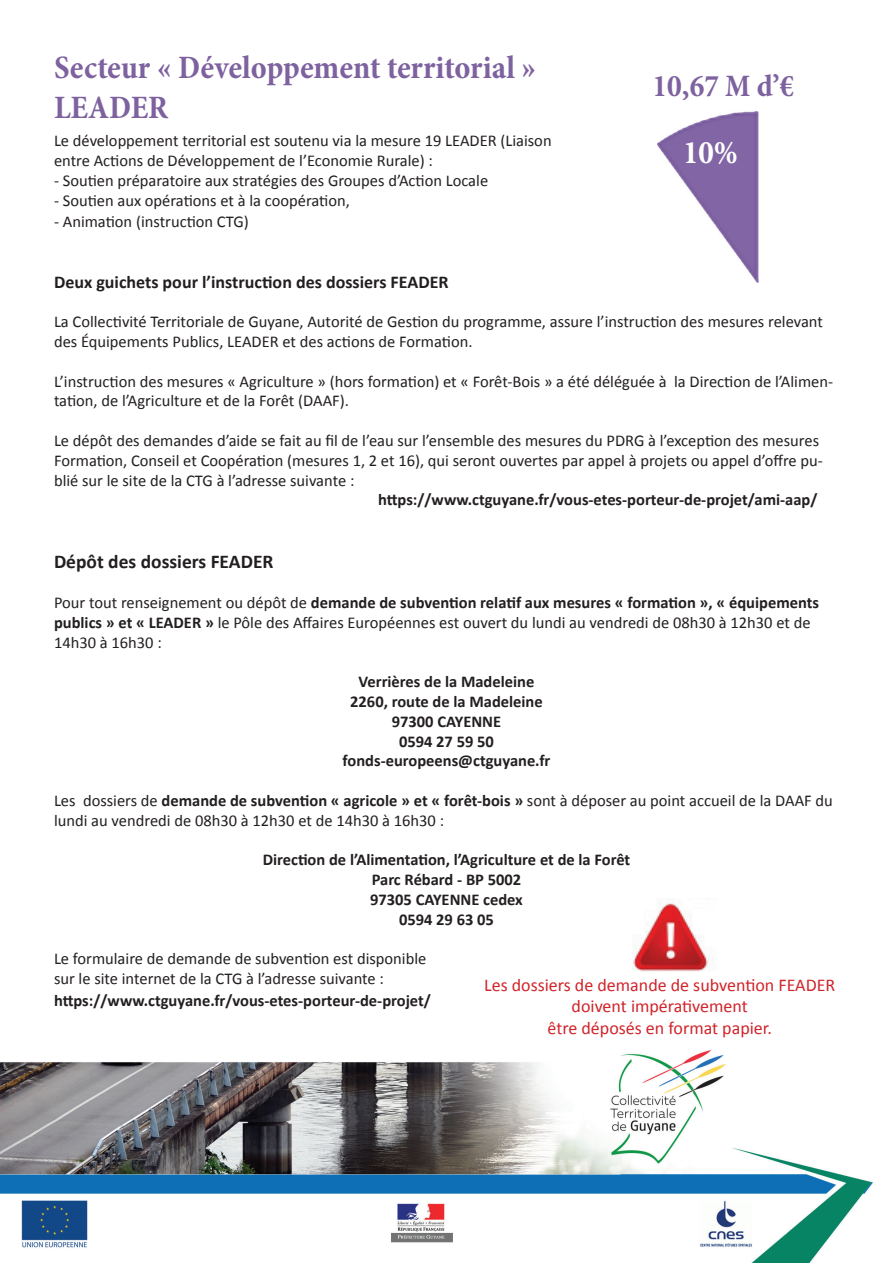
<style>
.page{position:relative;width:893px;height:1263px;background:#fff}
.page>*{position:absolute;margin:0;border:0;box-sizing:border-box;transform-origin:0 0}
.t1{font:700 condensed 33px/39.6px "Minion Pro";color:#7e62a0}
.t2{font:700 condensed 33px "Minion Pro";color:#fff}
.t3{font:700 condensed 31.5px "Minion Pro";color:#7e62a0}
.t4{font:700 19.5px "Calibri";color:#231f20}
.t5{font:18px/21.6px "Calibri";color:#d1232a;text-align:center}
.t6{font:700 18px "Calibri";color:#231f20}
.t7{font:16.5px/19.8px "Calibri";color:#231f20}
.t8{font:700 16.5px/19.8px "Calibri";color:#231f20;text-align:center}
.s1{font-weight:700}
</style>
<div class="page">
<img style="left:0;top:111px;width:873px;height:1152px">
<img style="left:620px;top:898px;width:98px;height:79px">
<img style="left:658px;top:111px;width:100px;height:171px">
<h1 class="t1" style="left:54px;top:47px;width:484px">Secteur « Développement territorial »<br>LEADER</h1>
<p class="t7" style="left:54px;top:131px;width:499px">Le développement territorial est soutenu via la mesure 19 LEADER (Liaison entre Actions de Développement de l’Economie Rurale) :</p>
<p class="t7" style="left:54px;top:171px;width:436px">- Soutien préparatoire aux stratégies des Groupes d’Action Locale</p>
<p class="t7" style="left:54px;top:190px;width:297px">- Soutien aux opérations et à la coopération,</p>
<p class="t7" style="left:54px;top:212px;width:196px">- Animation (instruction CTG)</p>
<h2 class="t3" style="left:653px;top:64px;width:143px">10,67 M d’€</h2>
<h1 class="t2" style="left:683px;top:130px;width:56px">10%</h1>
<p class="t6" style="left:54px;top:270px;width:396px">Deux guichets pour l’instruction des dossiers FEADER</p>
<p class="t7" style="left:54px;top:312px;width:770px">La Collectivité Territoriale de Guyane, Autorité de Gestion du programme, assure l’instruction des mesures relevant des Équipements Publics, LEADER et des actions de Formation.</p>
<p class="t7" style="left:54px;top:371px;width:781px">L’instruction des mesures « Agriculture » (hors formation) et « Forêt-Bois » a été déléguée à la Direction de l’Alimen&shy;tation, de l’Agriculture et de la Forêt (DAAF).</p>
<p class="t7" style="left:54px;top:431px;width:770px">Le dépôt des demandes d’aide se fait au fil de l’eau sur l’ensemble des mesures du PDRG à l’exception des mesures<br>Formation, Conseil et Coopération (mesures 1, 2 et 16), qui seront ouvertes par appel à projets ou appel d’offre pu&shy;blié sur le site de la CTG à l’adresse suivante :</p>
<p class="t8" style="left:378px;top:490px;width:441px">https://www.ctguyane.fr/vous-etes-porteur-de-projet/ami-aap/</p>
<p class="t4" style="left:54px;top:549px;width:221px">Dépôt des dossiers FEADER</p>
<p class="t7" style="left:54px;top:593px;width:766px">Pour tout renseignement ou dépôt de <span class="s1">demande de subvention relatif aux mesures « formation », « équipements publics » et « LEADER »</span> le Pôle des Affaires Européennes est ouvert du lundi au vendredi de 08h30 à 12h30 et de<br>14h30 à 16h30 :</p>
<p class="t8" style="left:342px;top:672px;width:209px">Verrières de la Madeleine<br>2260, route de la Madeleine<br>97300 CAYENNE<br>0594 27 59 50 fonds-europeens@ctguyane.fr</p>
<p class="t7" style="left:54px;top:791px;width:780px">Les dossiers de <span class="s1">demande de subvention « agricole » et « forêt-bois »</span> sont à déposer au point accueil de la DAAF du lundi au vendredi de 08h30 à 12h30 et de 14h30 à 16h30 :</p>
<p class="t8" style="left:263px;top:850px;width:369px">Direction de l’Alimentation, l’Agriculture et de la Forêt<br>Parc Rébard - BP 5002<br>97305 CAYENNE cedex<br>0594 29 63 05</p>
<p class="t7" style="left:54px;top:949px;width:374px">Le formulaire de demande de subvention est disponible sur le site internet de la CTG à l’adresse suivante :</p>
<p class="t8" style="left:54px;top:990px;width:378px">https://www.ctguyane.fr/vous-etes-porteur-de-projet/</p>
<p class="t5" style="left:484px;top:974px;width:353px">Les dossiers de demande de subvention FEADER doivent impérativement<br>être déposés en format papier.</p>
</div>
